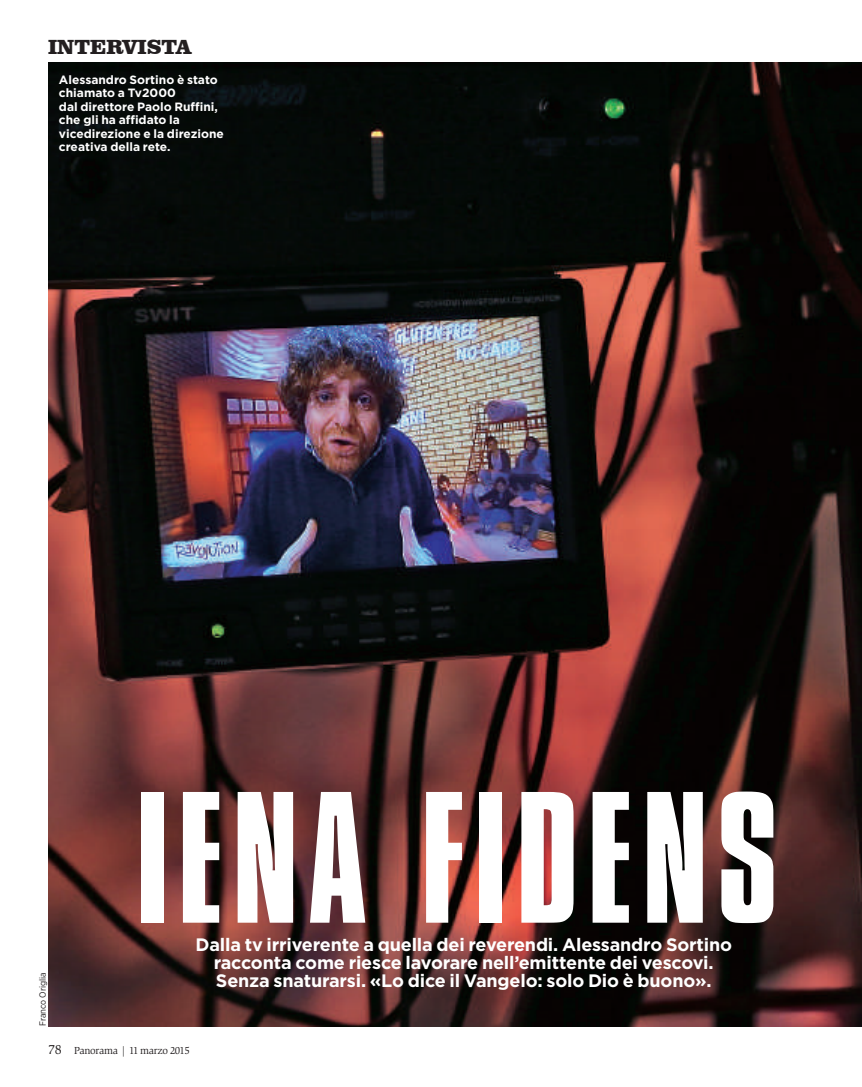
<style>
.page{position:relative;width:862px;height:1087px;background:#fff}
.page>*{position:absolute;margin:0;border:0;box-sizing:border-box;transform-origin:0 0}
.t1{font:195.9px "Compacta LT";letter-spacing:.045em;color:#fff}
.t2{font:900 21px "Clarendon BT";color:#231f20}
.t3{font:700 18px/18px "Gotham";letter-spacing:-.01em;color:#fff;text-align:center}
.t4{font:700 12px/13.5px "Gotham";color:#fff}
.t5{font:10.5px "Slimbach Std";letter-spacing:-.025em;color:#231f20}
.t6{font:9px "Gotham Narrow";color:#231f20}
.s1{font-size:13.5px}
</style>
<div class="page">
<img style="left:49px;top:63px;width:812px;height:963px">
<p class="t2" style="left:48px;top:34px;width:144px">INTERVISTA</p>
<p class="t4" style="left:59px;top:73px;width:166px">Alessandro Sortino è stato chiamato a Tv2000<br>dal direttore Paolo Ruffini, che gli ha affidato la vicedirezione e la direzione creativa della rete.</p>
<p class="t6" style="left:37px;top:1026px;width:55px;rotate:-90deg">Franco Origlia</p>
<p class="t1" style="left:136px;top:754px;width:643px">IENA FIDENS</p>
<p class="t3" style="left:195px;top:935px;width:538px">Dalla tv irriverente a quella dei reverendi. Alessandro Sortino racconta come riesce lavorare nell’emittente dei vescovi.<br>Senza snaturarsi. «Lo dice il Vangelo: solo Dio è buono».</p>
<p class="t5" style="left:48px;top:1044px;width:143px"><span class="s1">78</span> Panorama | 11 marzo 2015</p>
</div>
